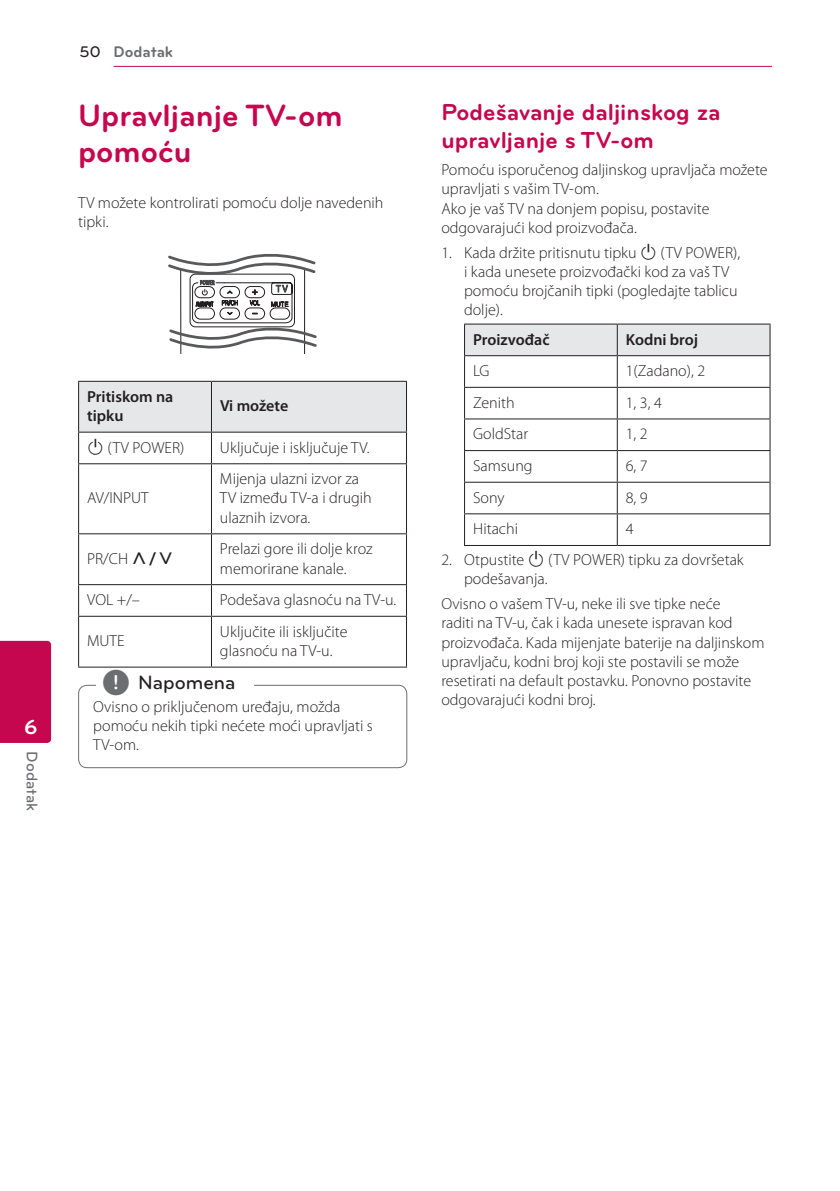
<style>
.page{position:relative;width:840px;height:1191px;background:#fff}
.page>*{position:absolute;margin:0;border:0;box-sizing:border-box;transform-origin:0 0}
.Title_1{font:700 32px/36px "Bryant LG";color:#c50750}
.Title_2{font:700 24px/28px "Bryant LG";color:#c50750}
.t1{font:700 21px "Bryant LG";color:#fff}
.t2{font:500 20px "Bryant LG";color:#231f20}
.Content_text_Light{font:300 16px/19.2px "Myriad Pro";color:#231f20}
.Content_text_Num{font:300 16px/19.2px "Myriad Pro";color:#231f20}
.Content_text_Light-2{font:600 16px/19.2px "Myriad Pro";color:#231f20}
.Chapter_Title_Top_L{font:700 16px "Bryant LG";color:#6c6d70}
.Chapter_Title_Side{font:500 16px "Bryant LG";color:#6c6d70}
.Page_No_left{font:500 16px "Bryant LG";color:#231f20}
.s1{font-family:"UPSYS Common";font-weight:400}
.s2{font-family:"UPSYS Common";font-weight:400;font-size:30px;color:#6c6d70}
</style>
<div class="page">
<hr style="left:113px;top:66px;width:658px;height:1px;background:#c50750">
<div style="left:0;top:641px;width:51px;height:102px;background:#c50750"></div>
<svg style="left:168px;top:254px;width:149px;height:99px"></svg>
<div style="left:79px;top:382px;width:327px;height:49px;background:#e6e7e9"></div>
<hr style="left:78px;top:381px;width:133px;height:1px;background:#231f20">
<hr style="left:78px;top:382px;width:1px;height:49px;background:#231f20">
<hr style="left:211px;top:381px;width:196px;height:1px;background:#231f20">
<hr style="left:211px;top:382px;width:1px;height:49px;background:#231f20">
<hr style="left:406px;top:382px;width:1px;height:49px;background:#231f20">
<hr style="left:78px;top:431px;width:133px;height:1px;background:#231f20">
<hr style="left:78px;top:432px;width:1px;height:31px;background:#231f20">
<hr style="left:211px;top:431px;width:196px;height:1px;background:#231f20">
<hr style="left:211px;top:432px;width:1px;height:31px;background:#231f20">
<hr style="left:406px;top:432px;width:1px;height:31px;background:#231f20">
<hr style="left:78px;top:463px;width:133px;height:1px;background:#231f20">
<hr style="left:78px;top:464px;width:1px;height:69px;background:#231f20">
<hr style="left:211px;top:463px;width:196px;height:1px;background:#231f20">
<hr style="left:211px;top:464px;width:1px;height:69px;background:#231f20">
<hr style="left:406px;top:464px;width:1px;height:69px;background:#231f20">
<hr style="left:78px;top:533px;width:133px;height:1px;background:#231f20">
<hr style="left:78px;top:534px;width:1px;height:50px;background:#231f20">
<hr style="left:211px;top:533px;width:196px;height:1px;background:#231f20">
<hr style="left:211px;top:534px;width:1px;height:50px;background:#231f20">
<hr style="left:406px;top:534px;width:1px;height:50px;background:#231f20">
<hr style="left:78px;top:584px;width:133px;height:1px;background:#231f20">
<hr style="left:78px;top:585px;width:1px;height:31px;background:#231f20">
<hr style="left:211px;top:584px;width:196px;height:1px;background:#231f20">
<hr style="left:211px;top:585px;width:1px;height:31px;background:#231f20">
<hr style="left:406px;top:585px;width:1px;height:31px;background:#231f20">
<hr style="left:78px;top:616px;width:133px;height:1px;background:#231f20">
<hr style="left:78px;top:617px;width:1px;height:49px;background:#231f20">
<hr style="left:211px;top:616px;width:196px;height:1px;background:#231f20">
<hr style="left:211px;top:617px;width:1px;height:49px;background:#231f20">
<hr style="left:406px;top:617px;width:1px;height:49px;background:#231f20">
<hr style="left:78px;top:666px;width:133px;height:1px;background:#231f20">
<hr style="left:211px;top:666px;width:196px;height:1px;background:#231f20">
<div style="left:78px;top:685px;width:329px;height:83px;border:1px solid #6c6d70;border-radius:9px"></div>
<div style="left:96px;top:679px;width:157px;height:18px;background:#fff"></div>
<div style="left:465px;top:324px;width:304px;height:31px;background:#e6e7e9"></div>
<hr style="left:464px;top:323px;width:153px;height:1px;background:#231f20">
<hr style="left:464px;top:324px;width:1px;height:31px;background:#231f20">
<hr style="left:617px;top:323px;width:153px;height:1px;background:#231f20">
<hr style="left:616px;top:324px;width:1px;height:31px;background:#231f20">
<hr style="left:769px;top:324px;width:1px;height:31px;background:#231f20">
<hr style="left:464px;top:355px;width:153px;height:1px;background:#231f20">
<hr style="left:464px;top:356px;width:1px;height:31px;background:#231f20">
<hr style="left:617px;top:355px;width:153px;height:1px;background:#231f20">
<hr style="left:616px;top:356px;width:1px;height:31px;background:#231f20">
<hr style="left:769px;top:356px;width:1px;height:31px;background:#231f20">
<hr style="left:464px;top:387px;width:153px;height:1px;background:#231f20">
<hr style="left:464px;top:388px;width:1px;height:30px;background:#231f20">
<hr style="left:617px;top:387px;width:153px;height:1px;background:#231f20">
<hr style="left:616px;top:388px;width:1px;height:30px;background:#231f20">
<hr style="left:769px;top:388px;width:1px;height:30px;background:#231f20">
<hr style="left:464px;top:418px;width:153px;height:1px;background:#231f20">
<hr style="left:464px;top:419px;width:1px;height:31px;background:#231f20">
<hr style="left:617px;top:418px;width:153px;height:1px;background:#231f20">
<hr style="left:616px;top:419px;width:1px;height:31px;background:#231f20">
<hr style="left:769px;top:419px;width:1px;height:31px;background:#231f20">
<hr style="left:464px;top:450px;width:153px;height:1px;background:#231f20">
<hr style="left:464px;top:451px;width:1px;height:31px;background:#231f20">
<hr style="left:617px;top:450px;width:153px;height:1px;background:#231f20">
<hr style="left:616px;top:451px;width:1px;height:31px;background:#231f20">
<hr style="left:769px;top:451px;width:1px;height:31px;background:#231f20">
<hr style="left:464px;top:482px;width:153px;height:1px;background:#231f20">
<hr style="left:464px;top:483px;width:1px;height:30px;background:#231f20">
<hr style="left:617px;top:482px;width:153px;height:1px;background:#231f20">
<hr style="left:616px;top:483px;width:1px;height:30px;background:#231f20">
<hr style="left:769px;top:483px;width:1px;height:30px;background:#231f20">
<hr style="left:464px;top:513px;width:153px;height:1px;background:#231f20">
<hr style="left:464px;top:514px;width:1px;height:31px;background:#231f20">
<hr style="left:617px;top:513px;width:153px;height:1px;background:#231f20">
<hr style="left:616px;top:514px;width:1px;height:31px;background:#231f20">
<hr style="left:769px;top:514px;width:1px;height:31px;background:#231f20">
<hr style="left:464px;top:545px;width:153px;height:1px;background:#231f20">
<hr style="left:617px;top:545px;width:153px;height:1px;background:#231f20">
<p class="Page_No_left" style="left:79px;top:42px;width:23px">50</p>
<p class="Chapter_Title_Top_L" style="left:113px;top:42px;width:61px">Dodatak</p>
<p class="Title_1" style="left:78px;top:97px;width:266px">Upravljanje TV-om pomoću</p>
<p class="Content_text_Light" style="left:78px;top:192px;width:307px">TV možete kontrolirati pomoću dolje navedenih tipki.</p>
<p class="t1" style="left:24px;top:714px;width:15px">6</p>
<p class="Chapter_Title_Side" style="left:42px;top:751px;width:61px;rotate:90deg">Dodatak</p>
<p class="Content_text_Light-2" style="left:87px;top:386px;width:88px">Pritiskom na tipku</p>
<p class="Content_text_Light-2" style="left:220px;top:396px;width:70px">Vi možete</p>
<p class="Content_text_Light" style="left:87px;top:437px;width:99px"><span class="s1">1</span> (TV POWER)</p>
<p class="Content_text_Light" style="left:220px;top:437px;width:151px">Uključuje i isključuje TV.</p>
<p class="Content_text_Light" style="left:87px;top:488px;width:63px">AV/INPUT</p>
<p class="Content_text_Light" style="left:220px;top:469px;width:153px">Mijenja ulazni izvor za<br>TV između TV-a i drugih ulaznih izvora.</p>
<p class="Content_text_Light" style="left:87px;top:549px;width:88px">PR/CH <span class="s1">W/S</span></p>
<p class="Content_text_Light" style="left:220px;top:539px;width:154px">Prelazi gore ili dolje kroz memorirane kanale.</p>
<p class="Content_text_Light" style="left:87px;top:590px;width:54px">VOL +/–</p>
<p class="Content_text_Light" style="left:220px;top:590px;width:178px">Podešava glasnoću na TV-u.</p>
<p class="Content_text_Light" style="left:87px;top:631px;width:39px">MUTE</p>
<p class="Content_text_Light" style="left:220px;top:621px;width:129px">Uključite ili isključite glasnoću na TV-u.</p>
<p class="t2" style="left:102px;top:670px;width:135px"><span class="s2">,</span> Napomena</p>
<p class="Content_text_Light" style="left:93px;top:697px;width:281px">Ovisno o priključenom uređaju, možda pomoću nekih tipki nećete moći upravljati s<br>TV-om.</p>
<p class="Title_2" style="left:441px;top:98px;width:280px">Podešavanje daljinskog za upravljanje s TV-om</p>
<p class="Content_text_Light" style="left:441px;top:160px;width:327px">Pomoću isporučenog daljinskog upravljača možete upravljati s vašim TV-om.<br>Ako je vaš TV na donjem popisu, postavite odgovarajući kod proizvođača.</p>
<p class="Content_text_Num" style="left:464px;top:243px;width:277px;text-indent:-23px">1. Kada držite pritisnutu tipku <span class="s1">1</span> (TV POWER), i kada unesete proizvođački kod za vaš TV pomoću brojčanih tipki (pogledajte tablicu dolje).</p>
<p class="Content_text_Light-2" style="left:473px;top:329px;width:78px">Proizvođač</p>
<p class="Content_text_Light-2" style="left:625px;top:329px;width:74px">Kodni broj</p>
<p class="Content_text_Light" style="left:473px;top:361px;width:18px">LG</p>
<p class="Content_text_Light" style="left:625px;top:361px;width:81px">1(Zadano), 2</p>
<p class="Content_text_Light" style="left:473px;top:393px;width:43px">Zenith</p>
<p class="Content_text_Light" style="left:625px;top:393px;width:37px">1,3,4</p>
<p class="Content_text_Light" style="left:473px;top:424px;width:57px">GoldStar</p>
<p class="Content_text_Light" style="left:625px;top:424px;width:23px">1,2</p>
<p class="Content_text_Light" style="left:473px;top:456px;width:61px">Samsung</p>
<p class="Content_text_Light" style="left:625px;top:456px;width:23px">6,7</p>
<p class="Content_text_Light" style="left:473px;top:487px;width:33px">Sony</p>
<p class="Content_text_Light" style="left:625px;top:487px;width:23px">8,9</p>
<p class="Content_text_Light" style="left:473px;top:519px;width:46px">Hitachi</p>
<p class="Content_text_Light" style="left:625px;top:519px;width:9px">4</p>
<p class="Content_text_Num" style="left:464px;top:550px;width:281px;text-indent:-23px">2. Otpustite <span class="s1">1</span> (TV POWER) tipku za dovršetak podešavanja.</p>
<p class="Content_text_Light" style="left:441px;top:594px;width:324px">Ovisno o vašem TV-u, neke ili sve tipke neće<br>raditi na TV-u, čak i kada unesete ispravan kod proizvođača. Kada mijenjate baterije na daljinskom upravljaču, kodni broj koji ste postavili se može resetirati na default postavku. Ponovno postavite odgovarajući kodni broj.</p>
</div>
